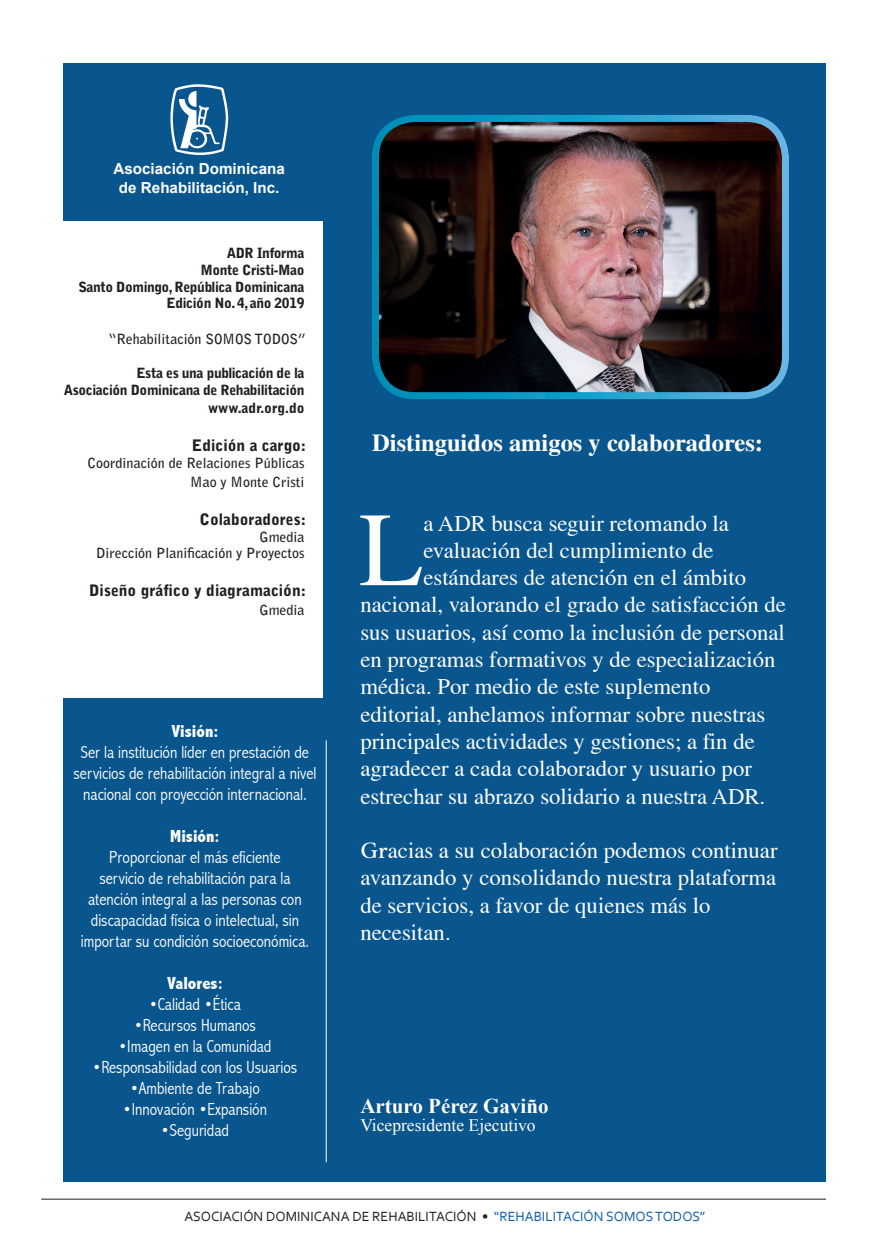
<style>
.page{position:relative;width:882px;height:1260px;background:#fff}
.page>*{position:absolute;margin:0;border:0;box-sizing:border-box;transform-origin:0 0}
.t1{font:105.17px "Times";color:#fff}
.t2{font:700 24.5px "Times";color:#fff}
.t3{font:22.75px/27.3px "Times";color:#fff}
.t4{font:700 21px "Times New Roman";color:#fff}
.t5{font:300 condensed 17.5px/21px "Abadi";color:#fff;text-align:center}
.t6{font:17.5px "Times New Roman";color:#fff}
.t7{font:800 condensed 17.5px "Abadi";color:#fff}
.t8{font:900 15.75px "Bell Gothic Std";color:#231f20}
.t9{font:700 15.22px/18.2px "Arial";color:#fff;text-align:center}
.t10{font:900 14px/16.8px "Bell Gothic Std";letter-spacing:-.03em;color:#231f20;text-align:right}
.t11{font:700 14px/18.9px "Bell Gothic Std";color:#231f20;text-align:right}
.t12{font:14px "Corbel";color:#231f20}
.t13{font:900 14px "Bell Gothic Std";color:#231f20}
.s1{font-family:"Aria Text G3"}
.s2{color:#105ea4}
</style>
<div class="page">
<div style="left:324px;top:63px;width:502px;height:1118px;background:#09568e"></div>
<div style="left:63px;top:63px;width:267px;height:158px;background:#09568e"></div>
<svg style="left:170px;top:84px;width:58px;height:71px"></svg>
<hr style="left:41px;top:1199px;width:785px;height:1px;background:#231f20">
<img style="left:380px;top:123px;width:401px;height:268px">
<div style="left:372px;top:115px;width:417px;height:284px;border:7px solid #fff;border-radius:39px"></div>
<div style="left:63px;top:698px;width:267px;height:483px;background:#09568e"></div>
<hr style="left:326px;top:740px;width:1px;height:422px;background:#fff">
<p class="t9" style="left:113px;top:160px;width:173px">Asociación Dominicana de Rehabilitación, Inc.</p>
<p class="t10" style="left:78px;top:245px;width:228px">ADR Informa<br>Monte Cristi-Mao<br>Santo Domingo, República Dominicana<br>Edición No. 4, año 2019</p>
<p class="t11" style="left:109px;top:330px;width:199px">“Rehabilitación SOMOS TODOS”</p>
<p class="t10" style="left:64px;top:365px;width:242px">Esta es una publicación de la<br>Asociación Dominicana de Rehabilitación</p>
<p class="t13" style="left:208px;top:400px;width:98px">www.adr.org.do</p>
<p class="t8" style="left:192px;top:436px;width:116px">Edición a cargo:</p>
<p class="t11" style="left:88px;top:454px;width:218px">Coordinación de Relaciones Públicas<br>Mao y Monte Cristi</p>
<p class="t8" style="left:200px;top:510px;width:108px">Colaboradores:</p>
<p class="t11" style="left:96px;top:528px;width:210px;line-height:16.8px">Gmedia<br>Dirección Planificación y Proyectos</p>
<p class="t8" style="left:89px;top:581px;width:218px">Diseño gráfico y diagramación:</p>
<p class="t11" style="left:259px;top:601px;width:47px">Gmedia</p>
<p class="t7" style="left:171px;top:721px;width:49px">Visión:</p>
<p class="t5" style="left:74px;top:742px;width:244px">Ser la institución líder en prestación de servicios de rehabilitación integral a nivel nacional con proyección internacional.</p>
<p class="t7" style="left:170px;top:826px;width:51px">Misión:</p>
<p class="t5" style="left:81px;top:847px;width:230px">Proporcionar el más eficiente<br>servicio de rehabilitación para la atención integral a las personas con discapacidad física o intelectual, sin importar su condición socioeconómica.</p>
<p class="t7" style="left:167px;top:973px;width:57px">Valores:</p>
<p class="t5" style="left:149px;top:994px;width:93px">•Calidad •Ética</p>
<p class="t5" style="left:134px;top:1015px;width:123px">•Recursos Humanos</p>
<p class="t5" style="left:119px;top:1036px;width:154px">•Imagen en la Comunidad</p>
<p class="t5" style="left:93px;top:1057px;width:206px">•Responsabilidad con los Usuarios</p>
<p class="t5" style="left:130px;top:1078px;width:131px">•Ambiente de Trabajo</p>
<p class="t5" style="left:123px;top:1099px;width:146px">•Innovación •Expansión</p>
<p class="t5" style="left:161px;top:1120px;width:69px">•Seguridad</p>
<p class="t2" style="left:372px;top:428px;width:392px">Distinguidos amigos y colaboradores:</p>
<h1 class="t1" style="left:359px;top:491px;width:66px">L</h1>
<p class="t3" style="left:423px;top:509px;width:307px">a ADR busca seguir retomando la</p>
<p class="t3" style="left:423px;top:536px;width:292px">evaluación del cumplimiento de</p>
<p class="t3" style="left:423px;top:564px;width:324px">estándares de atención en el ámbito</p>
<p class="t3" style="left:360px;top:591px;width:427px">nacional, valorando el grado de satisfacción de</p>
<p class="t3" style="left:360px;top:618px;width:426px">sus usuarios, así como la inclusión de personal</p>
<p class="t3" style="left:360px;top:646px;width:417px">en programas formativos y de especialización</p>
<p class="t3" style="left:360px;top:673px;width:352px">médica. Por medio de este suplemento</p>
<p class="t3" style="left:360px;top:700px;width:406px">editorial, anhelamos informar sobre nuestras</p>
<p class="t3" style="left:360px;top:728px;width:396px">principales actividades y gestiones; a fin de</p>
<p class="t3" style="left:360px;top:755px;width:393px">agradecer a cada colaborador y usuario por</p>
<p class="t3" style="left:360px;top:782px;width:406px">estrechar su abrazo solidario a nuestra ADR.</p>
<p class="t3" style="left:360px;top:837px;width:419px"><span class="s1">Gr</span>acias a su colaboración podemos continuar avanzando y consolidando nuestra plataforma de servicios, a favor de quienes más lo necesitan.</p>
<p class="t4" style="left:360px;top:1091px;width:190px">Arturo Pérez Gaviño</p>
<p class="t6" style="left:360px;top:1113px;width:177px">Vicepresidente Ejecutivo</p>
<p class="t12" style="left:184px;top:1208px;width:523px">ASOCIACIÓN DOMINICANA DE REHABILITACIÓN • <span class="s2">“REHABILITACIÓN SOMOS TODOS”</span></p>
</div>
